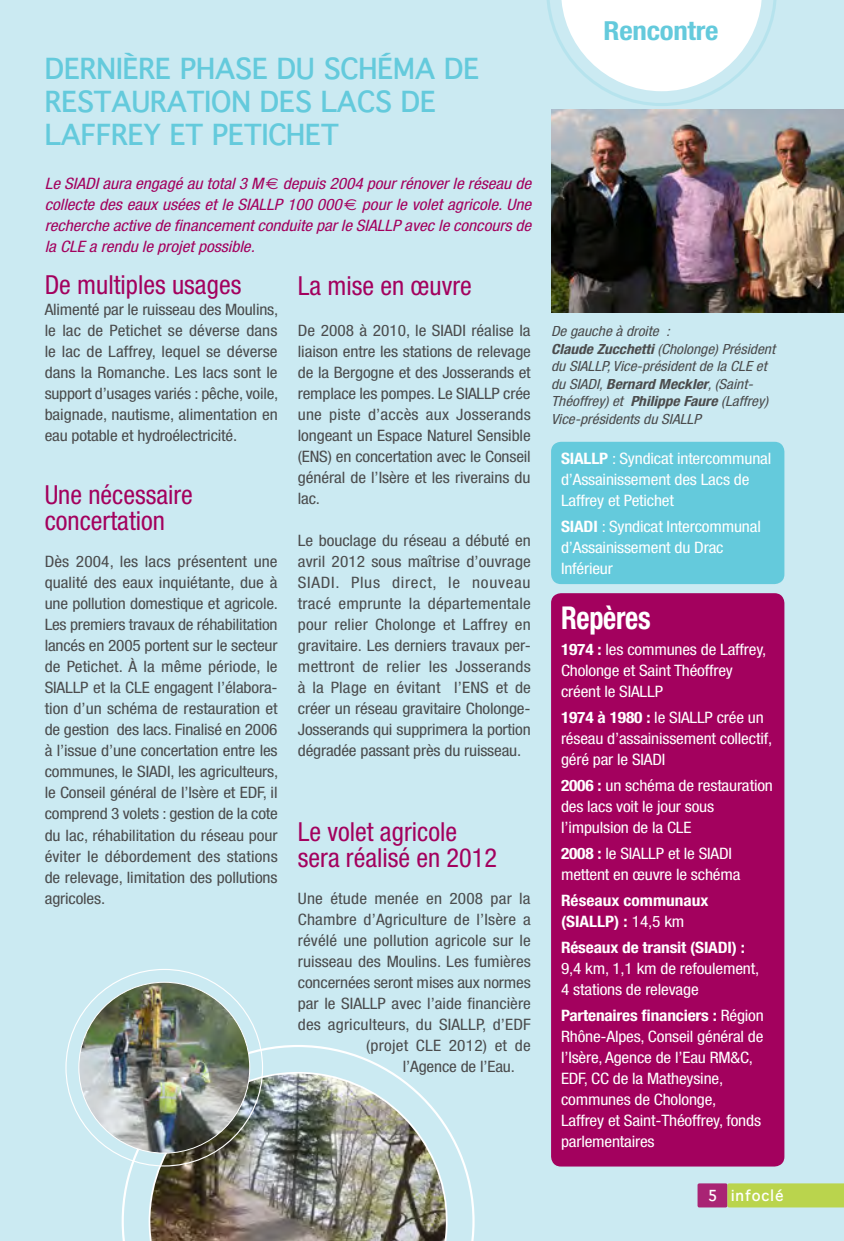
<style>
.page{position:relative;width:844px;height:1241px;background:#fff}
.page>*{position:absolute;margin:0;border:0;box-sizing:border-box;transform-origin:0 0}
.t1{font:700 condensed 31.5px "Helvetica Neue";letter-spacing:-.01em;color:#fff;scale:.9 1}
.t2{font:700 28px/33.2px "Thonburi";letter-spacing:-.01em;color:#64cadc}
.t3{font:condensed 26.25px/26.2px "Helvetica Neue";color:#a3015e}
.t4{font:700 condensed 26.25px "Helvetica Neue";letter-spacing:-.01em;color:#64cadc;scale:1.1 1}
.t5{font:condensed 15.75px/21px "Helvetica Neue";letter-spacing:-.005em;color:#4b4c4d;text-align:justify;scale:1.1 1}
.t6{font:condensed 15.75px/21px "Helvetica Neue";letter-spacing:-.01em;color:#fff;scale:1.1 1}
.t7{font:italic condensed 15.75px/21px "Helvetica Neue";color:#a3015e;text-align:justify;scale:1.1 1}
.t8{font:700 condensed 15.75px/21px "Helvetica Neue";color:#fff;scale:1.1 1}
.t9{font:condensed 15.75px "Helvetica Neue";letter-spacing:.015em;color:#4b4c4d;scale:1.1 1}
.t10{font:700 14.88px "Thonburi";color:#fff}
.t11{font:italic condensed 14px/17.5px "Helvetica Neue";color:#4b4c4d;scale:1.1 1}
.s1{font-family:"Euro Sans";font-style:normal;font-stretch:normal}
.s2{font-weight:700}
.s3{font-weight:400}
</style>
<div class="page">
<div style="left:0;top:0;width:843px;height:1240px;background:#cbeaf2"></div>
<img style="left:551px;top:109px;width:292px;height:204px">
<svg style="left:122px;top:1044px;width:352px;height:196px"></svg>
<img style="left:149px;top:1071px;width:298px;height:169px">
<svg style="left:547px;top:0;width:229px;height:106px"></svg>
<div style="left:551px;top:593px;width:233px;height:573px;background:#a3015e;border-radius:10px"></div>
<div style="left:551px;top:441px;width:233px;height:143px;background:#64cadc;border-radius:10px"></div>
<div style="left:697px;top:1183px;width:30px;height:24px;background:#a92474;border-radius:2px"></div>
<div style="left:727px;top:1183px;width:116px;height:24px;background:#bad44d"></div>
<img style="left:79px;top:982px;width:171px;height:170px;border-radius:85px">
<h2 class="t2" style="left:45px;top:52px;width:436px">DERNIÈRE PHASE DU SCHÉMA DE<br>RESTAURATION DES LACS DE<br>LAFFREY ET PETICHET</h2>
<p class="t7" style="left:45px;top:173px;width:443px">Le SIADI aura engagé au total 3 M<span class="s1">€</span> depuis 2004 pour rénover le réseau de collecte des eaux usées et le SIALLP 100 000<span class="s1">€</span> pour le volet agricole. Une recherche active de financement conduite par le SIALLP avec le concours de la CLE a rendu le projet possible.</p>
<h3 class="t3" style="left:45px;top:271px;width:198px">De multiples usages</h3>
<p class="t5" style="left:45px;top:299px;width:214px">Alimenté par le ruisseau des Moulins, le lac de Petichet se déverse dans le lac de Laffrey, lequel se déverse dans la Romanche. Les lacs sont le support d’usages variés : pêche, voile, baignade, nautisme, alimentation en eau potable et hydroélectricité.</p>
<h3 class="t3" style="left:45px;top:481px;width:150px">Une nécessaire concertation</h3>
<p class="t5" style="left:45px;top:551px;width:214px">Dès 2004, les lacs présentent une qualité des eaux inquiétante, due à une pollution domestique et agricole.<br>Les premiers travaux de réhabilitation lancés en 2005 portent sur le secteur de Petichet. À la même période, le SIALLP et la CLE engagent l’élabora&shy;tion d’un schéma de restauration et de gestion des lacs. Finalisé en 2006 à l’issue d’une concertation entre les communes, le SIADI, les agriculteurs, le Conseil général de l’Isère et EDF, il comprend 3 volets : gestion de la cote du lac, réhabilitation du réseau pour éviter le débordement des stations de relevage, limitation des pollutions agricoles.</p>
<h3 class="t3" style="left:298px;top:272px;width:175px">La mise en œuvre</h3>
<p class="t5" style="left:298px;top:320px;width:213px">De 2008 à 2010, le SIADI réalise la liaison entre les stations de relevage de la Bergogne et des Josserands et remplace les pompes. Le SIALLP crée une piste d’accès aux Josserands longeant un Espace Naturel Sensible (ENS) en concertation avec le Conseil général de l’Isère et les riverains du lac.</p>
<p class="t5" style="left:298px;top:530px;width:213px">Le bouclage du réseau a débuté en avril 2012 sous maîtrise d’ouvrage SIADI. Plus direct, le nouveau tracé emprunte la départementale pour relier Cholonge et Laffrey en gravitaire. Les derniers travaux per&shy;mettront de relier les Josserands à la Plage en évitant l’ENS et de créer un réseau gravitaire Cholonge-Josserands qui supprimera la portion dégradée passant près du ruisseau.</p>
<h3 class="t3" style="left:298px;top:817px;width:201px">Le volet agricole sera réalisé en 2012</h3>
<p class="t5" style="left:298px;top:887px;width:213px">Une étude menée en 2008 par la</p>
<p class="t5" style="left:298px;top:908px;width:213px">Chambre d’Agriculture de l’Isère a</p>
<p class="t5" style="left:298px;top:929px;width:213px">révélé une pollution agricole sur le</p>
<p class="t5" style="left:298px;top:950px;width:213px">ruisseau des Moulins. Les fumières</p>
<p class="t5" style="left:298px;top:971px;width:213px">concernées seront mises aux normes</p>
<p class="t5" style="left:298px;top:992px;width:213px">par le SIALLP avec l’aide financière</p>
<p class="t5" style="left:298px;top:1013px;width:213px">des agriculteurs, du SIALLP, d’EDF</p>
<p class="t9" style="left:366px;top:1035px;width:151px">(projet CLE 2012) et de</p>
<p class="t5" style="left:403px;top:1055px;width:103px">l’Agence de l’Eau.</p>
<h3 class="t4" style="left:603px;top:14px;width:106px">Rencontre</h3>
<p class="t11" style="left:551px;top:322px;width:205px">De gauche à droite :<br><span class="s2">Claude Zucchetti</span> (Cholonge) Président du SIALLP, Vice-président de la CLE et du SIADI, <span class="s2">Bernard Meckler</span>, (Saint-Théoffrey) et <span class="s2">Philippe Faure</span> (Laffrey)<br>Vice-présidents du SIALLP</p>
<p class="t6" style="left:561px;top:448px;width:193px"><span class="s2">SIALLP</span> : Syndicat intercommunal d’Assainissement des Lacs de<br>Laffrey et Petichet</p>
<p class="t6" style="left:561px;top:516px;width:183px"><span class="s2">SIADI</span> : Syndicat Intercommunal d’Assainissement du Drac<br>Inférieur</p>
<h1 class="t1" style="left:561px;top:599px;width:101px">Repères</h1>
<p class="t6" style="left:561px;top:639px;width:188px"><span class="s2">1974 :</span> les communes de Laffrey,<br>Cholonge et Saint Théoffrey créent le SIALLP</p>
<p class="t6" style="left:561px;top:707px;width:193px"><span class="s2">1974 à 1980 :</span> le SIALLP crée un réseau d’assainissement collectif, géré par le SIADI</p>
<p class="t6" style="left:561px;top:775px;width:194px"><span class="s2">2006 :</span> un schéma de restauration des lacs voit le jour sous l’impulsion de la CLE</p>
<p class="t6" style="left:561px;top:843px;width:165px"><span class="s2">2008 :</span> le SIALLP et le SIADI mettent en œuvre le schéma</p>
<p class="t8" style="left:561px;top:889px;width:136px">Réseaux communaux (SIALLP) : <span class="s3">14,5 km</span></p>
<p class="t8" style="left:561px;top:936px;width:169px">Réseaux de transit (SIADI) :</p>
<p class="t6" style="left:561px;top:957px;width:182px">9,4 km, 1,1 km de refoulement,<br>4 stations de relevage</p>
<p class="t6" style="left:561px;top:1004px;width:186px"><span class="s2">Partenaires financiers :</span> Région<br>Rhône-Alpes, Conseil général de l’Isère, Agence de l’Eau RM&amp;C,<br>EDF, CC de la Matheysine, communes de Cholonge,<br>Laffrey et Saint-Théoffrey, fonds parlementaires</p>
<p class="t10" style="left:707px;top:1182px;width:77px">5 INFOCLÉ</p>
</div>
